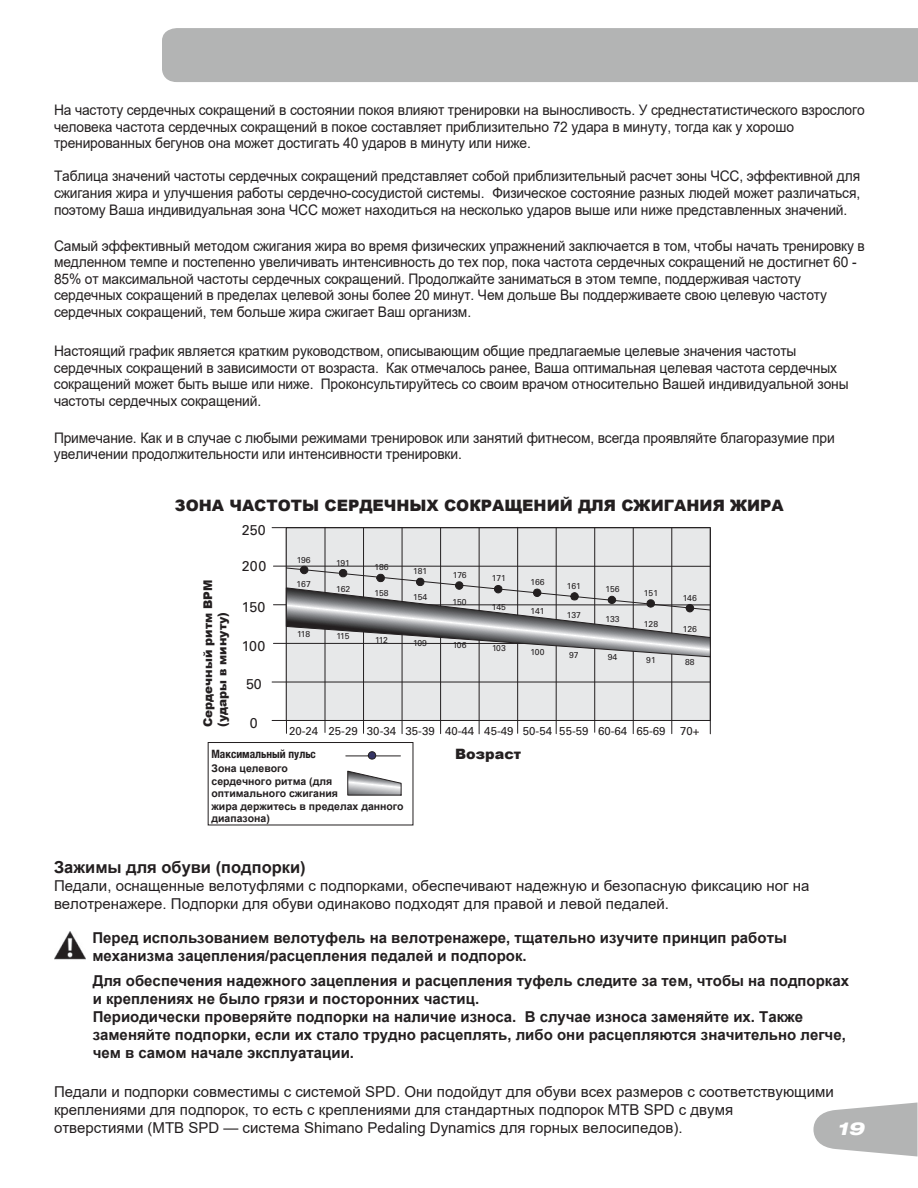
<style>
.page{position:relative;width:918px;height:1188px;background:#fff}
.page>*{position:absolute;margin:0;border:0;box-sizing:border-box;transform-origin:0 0}
.t1{font:italic 800 expanded 18px "Helvetica Neue";color:#fff}
.t2{font:700 16.5px "Arial";color:#231f20}
.t3{font:900 15.75px "Arial";color:#231f20}
.t4{font:700 15px/18px "Arial";color:#231f20}
.t5{font:15px/18px "Arial";color:#231f20}
.t6{font:14.55px/16.6px "Arial";letter-spacing:-.01em;color:#231f20;scale:.95 1}
.t7{font:14.25px "Univers";color:#231f20}
.t8{font:900 14.25px "Arial";color:#231f20}
.t9{font:900 12px/14.4px "Arial";color:#231f20}
.t10{font:11.4px "Univers";color:#231f20}
.t11{font:700 condensed 11.4px "Helvetica Neue";color:#231f20}
.t12{font:700 10.5px/12.5px "Arial";color:#231f20}
.t13{font:8.55px "Univers";letter-spacing:-.015em;color:#231f20}
</style>
<div class="page">
<div style="left:162px;top:28px;width:756px;height:54px;background:#b3b4b4"></div>
<svg style="left:813px;top:1102px;width:105px;height:54px"></svg>
<hr style="left:286px;top:529px;width:1px;height:204px;background:#231f20">
<hr style="left:272px;top:720px;width:438px;height:1px;background:#231f20">
<div style="left:286px;top:528px;width:424px;height:192px;background:#e7e8e9"></div>
<hr style="left:272px;top:527px;width:438px;height:1px;background:#231f20">
<hr style="left:272px;top:682px;width:438px;height:1px;background:#231f20">
<hr style="left:672px;top:528px;width:1px;height:206px;background:#231f20">
<hr style="left:710px;top:529px;width:1px;height:205px;background:#231f20">
<hr style="left:633px;top:528px;width:1px;height:206px;background:#231f20">
<hr style="left:556px;top:528px;width:1px;height:206px;background:#231f20">
<hr style="left:402px;top:528px;width:1px;height:206px;background:#231f20">
<hr style="left:363px;top:528px;width:1px;height:205px;background:#231f20">
<hr style="left:440px;top:528px;width:1px;height:206px;background:#231f20">
<hr style="left:594px;top:528px;width:1px;height:204px;background:#231f20">
<hr style="left:273px;top:643px;width:437px;height:1px;background:#231f20">
<hr style="left:273px;top:566px;width:437px;height:1px;background:#231f20">
<hr style="left:325px;top:527px;width:1px;height:205px;background:#231f20">
<hr style="left:273px;top:604px;width:437px;height:1px;background:#231f20">
<hr style="left:346px;top:756px;width:54px;height:1px;background:#231f20">
<svg style="left:367px;top:751px;width:10px;height:9px"></svg>
<hr style="left:479px;top:528px;width:1px;height:206px;background:#231f20">
<hr style="left:517px;top:527px;width:1px;height:206px;background:#231f20">
<svg style="left:286px;top:565px;width:425px;height:93px"></svg>
<svg style="left:347px;top:770px;width:55px;height:26px"></svg>
<div style="left:208px;top:742px;width:205px;height:83px;border:1px solid #231f20"></div>
<img style="left:54px;top:931px;width:32px;height:29px">
<p class="t6" style="left:54px;top:102px;width:855px">На частоту сердечных сокращений в состоянии покоя влияют тренировки на выносливость. У среднестатистического взрослого человека частота сердечных сокращений в покое составляет приблизительно 72 удара в минуту, тогда как у хорошо тренированных бегунов она может достигать 40 ударов в минуту или ниже.</p>
<p class="t6" style="left:54px;top:168px;width:850px;text-align:justify">Таблица значений частоты сердечных сокращений представляет собой приблизительный расчет зоны ЧСС, эффективной для сжигания жира и улучшения работы сердечно-сосудистой системы. Физическое состояние разных людей может различаться, поэтому Ваша индивидуальная зона ЧСС может находиться на несколько ударов выше или ниже представленных значений.</p>
<p class="t6" style="left:54px;top:237px;width:855px">Самый эффективный методом сжигания жира во время физических упражнений заключается в том, чтобы начать тренировку в медленном темпе и постепенно увеличивать интенсивность до тех пор, пока частота сердечных сокращений не достигнет 60 - 85% от максимальной частоты сердечных сокращений. Продолжайте заниматься в этом темпе, поддерживая частоту сердечных сокращений в пределах целевой зоны более 20 минут. Чем дольше Вы поддерживаете свою целевую частоту сердечных сокращений, тем больше жира сжигает Ваш организм.</p>
<p class="t6" style="left:54px;top:343px;width:838px">Настоящий график является кратким руководством, описывающим общие предлагаемые целевые значения частоты сердечных сокращений в зависимости от возраста. Как отмечалось ранее, Ваша оптимальная целевая частота сердечных сокращений может быть выше или ниже. Проконсультируйтесь со своим врачом относительно Вашей индивидуальной зоны частоты сердечных сокращений.</p>
<p class="t6" style="left:54px;top:429px;width:824px">Примечание. Как и в случае с любыми режимами тренировок или занятий фитнесом, всегда проявляйте благоразумие при увеличении продолжительности или интенсивности тренировки.</p>
<p class="t3" style="left:175px;top:494px;width:610px">ЗОНА ЧАСТОТЫ СЕРДЕЧНЫХ СОКРАЩЕНИЙ ДЛЯ СЖИГАНИЯ ЖИРА</p>
<p class="t9" style="left:200px;top:727px;width:149px;rotate:-90deg">Сердечный ритм BPM (удары в минуту)</p>
<p class="t7" style="left:242px;top:522px;width:25px">250</p>
<p class="t7" style="left:242px;top:558px;width:26px">200</p>
<p class="t7" style="left:242px;top:599px;width:25px">150</p>
<p class="t7" style="left:242px;top:637px;width:25px">100</p>
<p class="t7" style="left:246px;top:676px;width:17px">50</p>
<p class="t7" style="left:250px;top:715px;width:9px">0</p>
<p class="t13" style="left:297px;top:555px;width:15px">196</p>
<p class="t13" style="left:297px;top:579px;width:16px">167</p>
<p class="t13" style="left:336px;top:558px;width:15px">191</p>
<p class="t13" style="left:336px;top:583px;width:16px">162</p>
<p class="t13" style="left:297px;top:629px;width:15px">118</p>
<p class="t13" style="left:337px;top:631px;width:15px">115</p>
<p class="t13" style="left:374px;top:562px;width:16px">186</p>
<p class="t13" style="left:413px;top:566px;width:16px">181</p>
<p class="t13" style="left:453px;top:570px;width:15px">176</p>
<p class="t13" style="left:374px;top:588px;width:16px">158</p>
<p class="t13" style="left:413px;top:591px;width:16px">154</p>
<p class="t13" style="left:453px;top:597px;width:16px">150</p>
<p class="t13" style="left:375px;top:634px;width:15px">112</p>
<p class="t13" style="left:413px;top:638px;width:15px">109</p>
<p class="t13" style="left:453px;top:640px;width:15px">106</p>
<p class="t13" style="left:492px;top:573px;width:16px">171</p>
<p class="t13" style="left:530px;top:577px;width:16px">166</p>
<p class="t13" style="left:567px;top:581px;width:16px">161</p>
<p class="t13" style="left:606px;top:584px;width:16px">156</p>
<p class="t13" style="left:644px;top:588px;width:16px">151</p>
<p class="t13" style="left:683px;top:593px;width:15px">146</p>
<p class="t13" style="left:492px;top:602px;width:15px">145</p>
<p class="t13" style="left:531px;top:606px;width:15px">141</p>
<p class="t13" style="left:567px;top:609px;width:16px">137</p>
<p class="t13" style="left:606px;top:614px;width:16px">133</p>
<p class="t13" style="left:644px;top:619px;width:16px">128</p>
<p class="t13" style="left:683px;top:624px;width:16px">126</p>
<p class="t13" style="left:492px;top:643px;width:15px">103</p>
<p class="t13" style="left:530px;top:647px;width:16px">100</p>
<p class="t13" style="left:569px;top:649px;width:11px">97</p>
<p class="t13" style="left:608px;top:652px;width:11px">94</p>
<p class="t13" style="left:646px;top:654px;width:11px">91</p>
<p class="t13" style="left:685px;top:657px;width:11px">88</p>
<p class="t10" style="left:289px;top:724px;width:31px">20-24</p>
<p class="t10" style="left:329px;top:724px;width:31px">25-29</p>
<p class="t10" style="left:367px;top:724px;width:300px">30-34 35-39 40-44 45-49 50-54 55-59 60-64 65-69</p>
<p class="t10" style="left:680px;top:724px;width:21px">70+</p>
<p class="t11" style="left:212px;top:747px;width:106px">Максимальный пульс</p>
<p class="t12" style="left:212px;top:762px;width:194px">Зона целевого<br>сердечного ритма (для оптимального сжигания<br>жира держитесь в пределах данного диапазона)</p>
<p class="t8" style="left:455px;top:744px;width:68px">Возраст</p>
<p class="t2" style="left:54px;top:855px;width:253px">Зажимы для обуви (подпорки)</p>
<p class="t5" style="left:54px;top:876px;width:757px">Педали, оснащенные велотуфлями с подпорками, обеспечивают надежную и безопасную фиксацию ног на велотренажере. Подпорки для обуви одинаково подходят для правой и левой педалей.</p>
<p class="t4" style="left:92px;top:928px;width:696px">Перед использованием велотуфель на велотренажере, тщательно изучите принцип работы механизма зацепления/расцепления педалей и подпорок.</p>
<p class="t4" style="left:93px;top:971px;width:758px">Для обеспечения надежного зацепления и расцепления туфель следите за тем, чтобы на подпорках и креплениях не было грязи и посторонних частиц.<br>Периодически проверяйте подпорки на наличие износа. В случае износа заменяйте их. Также заменяйте подпорки, если их стало трудно расцеплять, либо они расцепляются значительно легче, чем в самом начале эксплуатации.</p>
<p class="t5" style="left:54px;top:1083px;width:781px">Педали и подпорки совместимы с системой SPD. Они подойдут для обуви всех размеров с соответствующими креплениями для подпорок, то есть с креплениями для стандартных подпорок MTB SPD с двумя<br>отверстиями (MTB SPD — система Shimano Pedaling Dynamics для горных велосипедов).</p>
<p class="t1" style="left:837px;top:1117px;width:28px">19</p>
</div>
